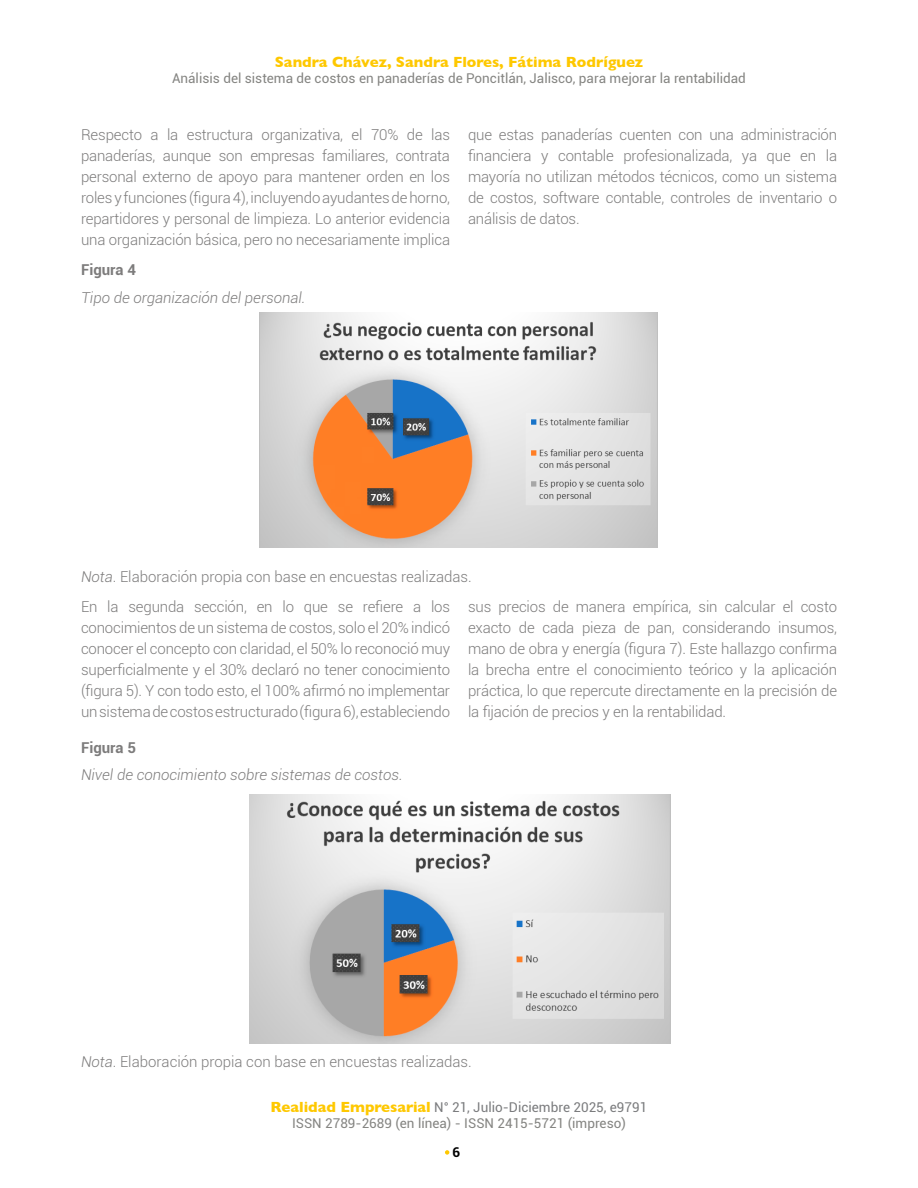
<style>
.page{position:relative;width:918px;height:1188px;background:#fff}
.page>*{position:absolute;margin:0;border:0;box-sizing:border-box;transform-origin:0 0}
.t1{font:300 15px/21px "Roboto";letter-spacing:-.01em;color:#7d7c7c;text-align:justify}
.t2{font:italic 300 15px "Roboto";color:#7d7c7c}
.t3{font:700 15px "Gill Sans";color:#fec800}
.t4{font:700 15px "Roboto";color:#7d7c7c}
.t5{font:13.5px/16.2px "Roboto";color:#858582;text-align:center}
.t6{font:700 13.5px "Roboto";color:#000}
.s1{font-style:italic}
.s2{font-family:"Gill Sans";font-weight:700;font-size:15px;color:#fec800}
.s3{color:#7b7c7e}
</style>
<div class="page">
<svg style="left:445px;top:1150px;width:4px;height:5px"></svg>
<img style="left:259px;top:312px;width:399px;height:235px">
<img style="left:250px;top:795px;width:420px;height:249px">
<p class="t3" style="left:275px;top:50px;width:370px">Sandra Chávez, Sandra Flores, Fátima Rodríguez</p>
<p class="t5" style="left:172px;top:70px;width:575px">Análisis del sistema de costos en panaderías de Poncitlán, Jalisco, para mejorar la rentabilidad</p>
<p class="t1" style="left:81px;top:123px;width:371px">Respecto a la estructura organizativa, el 70% de las panaderías, aunque son empresas familiares, contrata personal externo de apoyo para mantener orden en los roles y funciones (figura 4), incluyendo ayudantes de horno, repartidores y personal de limpieza. Lo anterior evidencia una organización básica, pero no necesariamente implica</p>
<p class="t1" style="left:468px;top:123px;width:371px">que estas panaderías cuenten con una administración financiera y contable profesionalizada, ya que en la mayoría no utilizan métodos técnicos, como un sistema de costos, software contable, controles de inventario o análisis de datos.</p>
<p class="t4" style="left:81px;top:259px;width:56px">Figura 4</p>
<p class="t2" style="left:81px;top:287px;width:226px">Tipo de organización del personal.</p>
<p class="t1" style="left:81px;top:562px;width:392px;line-height:29.7px"><span class="s1">Nota</span>. Elaboración propia con base en encuestas realizadas.<br>En la segunda sección, en lo que se refiere a los</p>
<p class="t1" style="left:81px;top:617px;width:371px">conocimientos de un sistema de costos, solo el 20% indicó conocer el concepto con claridad, el 50% lo reconoció muy superficialmente y el 30% declaró no tener conocimiento (figura 5). Y con todo esto, el 100% afirmó no implementar un sistema de costos estructurado (figura 6), estableciendo</p>
<p class="t1" style="left:468px;top:596px;width:371px">sus precios de manera empírica, sin calcular el costo exacto de cada pieza de pan, considerando insumos, mano de obra y energía (figura 7). Este hallazgo confirma la brecha entre el conocimiento teórico y la aplicación práctica, lo que repercute directamente en la precisión de la fijación de precios y en la rentabilidad.</p>
<p class="t4" style="left:81px;top:737px;width:56px">Figura 5</p>
<p class="t2" style="left:81px;top:765px;width:323px">Nivel de conocimiento sobre sistemas de costos.</p>
<p class="t1" style="left:81px;top:1051px;width:392px"><span class="s1">Nota</span>. Elaboración propia con base en encuestas realizadas.</p>
<p class="t5" style="left:271px;top:1098px;width:378px"><span class="s2">Realidad Empresarial</span> <span class="s3">N° 21, Julio-Diciembre 2025, e9791<br></span>ISSN 2789-2689 (en línea) - ISSN 2415-5721 (impreso)</p>
<p class="t6" style="left:453px;top:1143px;width:9px">6</p>
</div>
